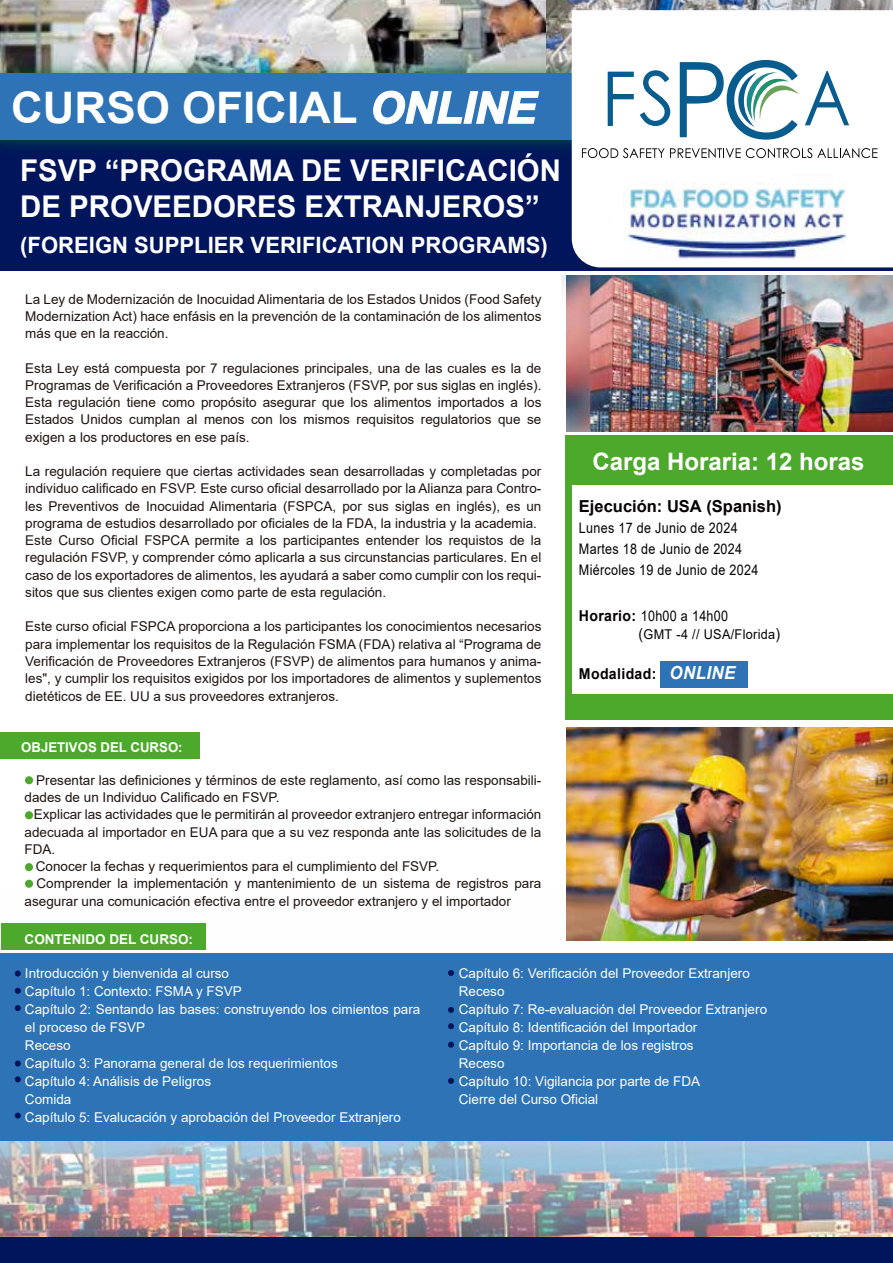
<style>
.page{position:relative;width:893px;height:1263px;background:#fff}
.page>*{position:absolute;margin:0;border:0;box-sizing:border-box;transform-origin:0 0}
.t1{font:700 43.5px "Arial";color:#fff}
.t2{font:700 30px/36px "Arial";color:#fff}
.t3{font:700 24px "Arial";color:#fff}
.t4{font:700 22.5px "Arial";color:#fff}
.t5{font:700 16.5px "Arial";color:#040203}
.t6{font:700 15px "Arial";letter-spacing:.025em;color:#040203;scale:.94 1}
.t7{font:14.55px/21px "Arial";letter-spacing:.025em;color:#040203;scale:.86 1}
.t8{font:13.5px/17.2px "Arial";color:#1f1410;text-align:justify}
.t9{font:13.5px/18px "Arial";color:#fff}
.t10{font:700 13.5px "Arial";color:#fff}
.t11{font:13.5px "Arial";letter-spacing:.025em;color:#040203;scale:.94 1}
.s1{font-style:italic}
.s2{font-weight:700;font-size:15px}
.s3{font-size:15px}
.s4{font-style:italic;font-size:18px;color:#fff}
</style>
<div class="page">
<img style="left:565px;top:275px;width:328px;height:157px">
<img style="left:545px;top:0;width:348px;height:22px">
<img style="left:0;top:0;width:545px;height:22px">
<img style="left:0;top:923px;width:893px;height:314px">
<div style="left:0;top:1237px;width:893px;height:26px;background:#00155c"></div>
<div style="left:566px;top:435px;width:327px;height:49px;background:#4da92c"></div>
<div style="left:0;top:732px;width:200px;height:27px;background:#4da92c"></div>
<div style="left:661px;top:661px;width:87px;height:27px;background:#2e73b5"></div>
<div style="left:0;top:90px;width:893px;height:181px;background:#00155c"></div>
<img style="left:0;top:22px;width:572px;height:170px">
<div style="left:0;top:74px;width:585px;height:66px;background:#2e73b5"></div>
<svg style="left:373px;top:90px;width:167px;height:35px"></svg>
<div style="left:0;top:953px;width:893px;height:188px;background:#2e73b5"></div>
<div style="left:1px;top:923px;width:204px;height:27px;background:#4da92c"></div>
<div style="left:572px;top:10px;width:321px;height:257px;background:#fff"></div>
<svg style="left:608px;top:72px;width:26px;height:54px"></svg>
<svg style="left:640px;top:70px;width:30px;height:56px"></svg>
<svg style="left:805px;top:71px;width:44px;height:54px"></svg>
<svg style="left:680px;top:60px;width:119px;height:80px"></svg>
<svg style="left:582px;top:148px;width:295px;height:10px;background:#c4c3c4"></svg>
<img style="left:623px;top:174px;width:222px;height:87px">
<div style="left:25px;top:776px;width:8px;height:8px;background:#4da92c;border-radius:50%"></div>
<div style="left:25px;top:811px;width:8px;height:8px;background:#4da92c;border-radius:50%"></div>
<div style="left:25px;top:880px;width:8px;height:8px;background:#4da92c;border-radius:50%"></div>
<div style="left:25px;top:863px;width:8px;height:8px;background:#4da92c;border-radius:50%"></div>
<svg style="left:15px;top:970px;width:6px;height:6px"></svg>
<svg style="left:15px;top:988px;width:6px;height:6px"></svg>
<svg style="left:15px;top:1005px;width:6px;height:6px"></svg>
<svg style="left:15px;top:1060px;width:6px;height:6px"></svg>
<svg style="left:15px;top:1112px;width:6px;height:6px"></svg>
<svg style="left:15px;top:1076px;width:6px;height:6px"></svg>
<svg style="left:448px;top:970px;width:6px;height:6px"></svg>
<svg style="left:448px;top:1007px;width:6px;height:6px"></svg>
<svg style="left:448px;top:1023px;width:6px;height:6px"></svg>
<svg style="left:448px;top:1042px;width:6px;height:6px"></svg>
<svg style="left:448px;top:1078px;width:6px;height:6px"></svg>
<svg style="left:572px;top:694px;width:321px;height:1px"></svg>
<div style="left:568px;top:695px;width:325px;height:25px;background:#4da92c"></div>
<div style="left:565px;top:435px;width:7px;height:285px;background:#4da92c"></div>
<img style="left:566px;top:727px;width:327px;height:213px">
<h1 class="t1" style="left:11px;top:77px;width:526px">CURSO OFICIAL <span class="s1">ONLINE</span></h1>
<h2 class="t2" style="left:20px;top:152px;width:542px">FSVP “PROGRAMA DE VERIFICACIÓN<br>DE PROVEEDORES EXTRANJEROS”</h2>
<h3 class="t4" style="left:20px;top:229px;width:529px">(FOREIGN SUPPLIER VERIFICATION PROGRAMS)</h3>
<p class="t8" style="left:25px;top:290px;width:518px">La Ley de Modernización de Inocuidad Alimentaria de los Estados Unidos (Food Safety Modernization Act) hace enfásis en la prevención de la contaminación de los alimentos más que en la reacción.</p>
<p class="t8" style="left:25px;top:359px;width:518px">Esta Ley está compuesta por 7 regulaciones principales, una de las cuales es la de Programas de Verificación a Proveedores Extranjeros (FSVP, por sus siglas en inglés).<br>Esta regulación tiene como propósito asegurar que los alimentos importados a los Estados Unidos cumplan al menos con los mismos requisitos regulatorios que se exigen a los productores en ese país.</p>
<p class="t8" style="left:25px;top:463px;width:518px;text-align:left">La regulación requiere que ciertas actividades sean desarrolladas y completadas por individuo calificado en FSVP. Este curso oficial desarrollado por la Alianza para Contro&shy;les Preventivos de Inocuidad Alimentaria (FSPCA, por sus siglas en inglés), es un programa de estudios desarrollado por oficiales de la FDA, la industria y la academia.<br>Este Curso Oficial FSPCA permite a los participantes entender los requistos de la regulación FSVP, y comprender cómo aplicarla a sus circunstancias particulares. En el caso de los exportadores de alimentos, les ayudará a saber como cumplir con los requi&shy;sitos que sus clientes exigen como parte de esta regulación.</p>
<p class="t8" style="left:25px;top:618px;width:518px">Este curso oficial FSPCA proporciona a los participantes los conocimientos necesarios para implementar los requisitos de la Regulación FSMA (FDA) relativa al “Programa de Verificación de Proveedores Extranjeros (FSVP) de alimentos para humanos y anima&shy;les", y cumplir los requisitos exigidos por los importadores de alimentos y suplementos dietéticos de EE. UU a sus proveedores extranjeros.</p>
<p class="t10" style="left:21px;top:737px;width:163px">OBJETIVOS DEL CURSO:</p>
<p class="t8" style="left:25px;top:771px;width:518px;text-indent:12px">Presentar las definiciones y términos de este reglamento, así como las responsabili&shy;dades de un Individuo Calificado en FSVP.</p>
<p class="t8" style="left:34px;top:806px;width:509px">Explicar las actividades que le permitirán al proveedor extranjero entregar información</p>
<p class="t8" style="left:25px;top:823px;width:518px">adecuada al importador en EUA para que a su vez responda ante las solicitudes de la</p>
<p class="t8" style="left:25px;top:840px;width:32px">FDA.</p>
<p class="t8" style="left:36px;top:858px;width:405px">Conocer la fechas y requerimientos para el cumplimiento del FSVP.</p>
<p class="t8" style="left:36px;top:875px;width:506px">Comprender la implementación y mantenimiento de un sistema de registros para</p>
<p class="t8" style="left:25px;top:892px;width:488px">asegurar una comunicación efectiva entre el proveedor extranjero y el importador</p>
<p class="t10" style="left:25px;top:930px;width:170px">CONTENIDO DEL CURSO:</p>
<h3 class="t3" style="left:592px;top:444px;width:274px">Carga Horaria: 12 horas</h3>
<p class="t5" style="left:579px;top:495px;width:204px">Ejecución: USA (Spanish)</p>
<p class="t7" style="left:579px;top:517px;width:210px">Lunes 17 de Junio de 2024<br>Martes 18 de Junio de 2024<br>Miércoles 19 de Junio de 2024</p>
<p class="t7" style="left:579px;top:605px;width:175px"><span class="s2">Horario:</span> 10h00 a 14h00</p>
<p class="t11" style="left:639px;top:625px;width:152px"><span class="s3">(</span>GMT -4 // USA/Florida<span class="s3">)</span></p>
<p class="t6" style="left:579px;top:663px;width:168px">Modalidad: <span class="s4">ONLINE</span></p>
<p class="t9" style="left:25px;top:964px;width:397px">Introducción y bienvenida al curso<br>Capítulo 1: Contexto: FSMA y FSVP<br>Capítulo 2: Sentando las bases: construyendo los cimientos para el proceso de FSVP<br>Receso<br>Capítulo 3: Panorama general de los requerimientos<br>Capítulo 4: Análisis de Peligros<br>Comida<br>Capítulo 5: Evalucación y aprobación del Proveedor Extranjero</p>
<p class="t9" style="left:459px;top:964px;width:310px">Capítulo 6: Verificación del Proveedor Extranjero Receso<br>Capítulo 7: Re-evaluación del Proveedor Extranjero Capítulo 8: Identificación del Importador<br>Capítulo 9: Importancia de los registros<br>Receso<br>Capítulo 10: Vigilancia por parte de FDA<br>Cierre del Curso Oficial</p>
</div>
